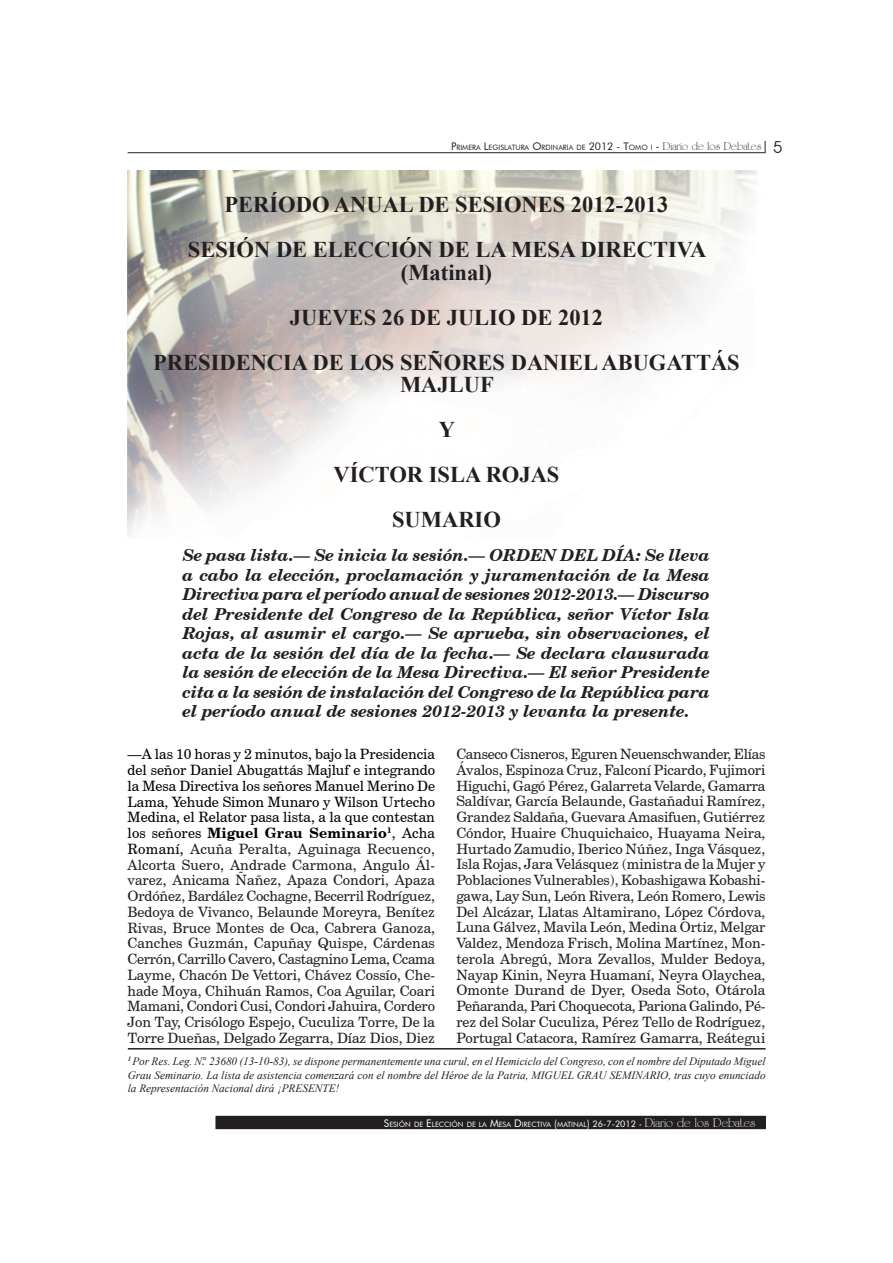
<style>
.page{position:relative;width:893px;height:1263px;background:#fff}
.page>*{position:absolute;margin:0;border:0;box-sizing:border-box;transform-origin:0 0}
.t1{font:700 22.5px/45px "Times New Roman";color:#231f20;text-align:center}
.t2{font:italic 700 16.5px/19.5px "Century Schoolbook BT";color:#231f20;text-align:justify}
.t3{font:14.25px/15.8px "Century Schoolbook BT";color:#231f20;text-align:justify}
.t4{font:italic 11.25px/13.5px "Times New Roman";color:#231f20;text-align:justify}
.t5{font:7.35px "Futura BT";color:#fff}
.t6{font:7.35px "Futura BT";color:#231f20}
.s1{font-size:10.5px}
.s2{font-family:"University Roman BT";font-size:12px}
.s3{font-family:"Avant Garde IT Cby BT";font-size:16.5px}
.s4{color:#000}
.s5{font-weight:700;color:#000}
.s6{font-family:"Century Schoolbook BT"}
.s7{font-size:9px}
.s8{font-family:"University Roman BT";font-size:13.5px}
</style>
<div class="page">
<hr style="left:128px;top:152px;width:637px;height:1px;background:#231f20">
<svg style="left:765px;top:141px;width:1px;height:12px"></svg>
<div style="left:216px;top:1116px;width:549px;height:13px;background:#231f20"></div>
<img style="left:128px;top:170px;width:629px;height:366px">
<hr style="left:128px;top:1048px;width:638px;height:1px;background:#231f20">
<p class="t6" style="left:451px;top:143px;width:333px"><span class="s1">P</span>RIMERA <span class="s1">L</span>EGISLATURA <span class="s1">O</span>RDINARIA DE <span class="s1">2012 - T</span>OMO I <span class="s1">-</span> <span class="s2">Diario de los Debates</span> <span class="s3">5</span></p>
<h1 class="t1" style="left:188px;top:182px;width:520px">PERÍODO ANUAL DE SESIONES 2012-2013<br>SESIÓN DE ELECCIÓN DE LA MESA DIRECTIVA</h1>
<h1 class="t1" style="left:153px;top:249px;width:588px">(Matinal)<br>JUEVES 26 DE JULIO DE 2012<br>PRESIDENCIA DE LOS SEÑORES DANIEL ABUGATTÁS</h1>
<h1 class="t1" style="left:334px;top:362px;width:227px">MAJLUF<br>Y<br>VÍCTOR ISLA ROJAS<br>SUMARIO</h1>
<p class="t2" style="left:183px;top:545px;width:529px">Se pasa lista.— Se inicia la sesión.— ORDEN DEL DÍA: Se lleva a cabo la elección, proclamación y juramentación de la Mesa Directiva para el período anual de sesiones 2012-2013.— Discurso del Presidente del Congreso de la República, señor Víctor Isla Rojas, al asumir el cargo.— Se aprueba, sin observaciones, el acta de la sesión del día de la fecha.— Se declara clausurada la sesión de elección de la Mesa Directiva.— El señor Presidente cita a la sesión de instalación del Congreso de la República para el período anual de sesiones 2012-2013 y levanta la presente.</p>
<p class="t3" style="left:128px;top:746px;width:309px"><span class="s4">—A las 10 horas y 2 minutos, bajo la Presidencia del señor Daniel Abugattás Majluf e integrando la Mesa Directiva los señores Manuel Merino De Lama, Yehude Simon Munaro y Wilson Urtecho Medina, el Relator pasa lista, a la que contestan los señores</span> <span class="s5">Miguel Grau Seminario</span><sup>1</sup><span class="s4">, Acha Romaní,</span> Acuña Peralta, Aguinaga Recuenco, Alcorta Suero, Andrade Carmona, Angulo Ál&shy;varez, Anicama Ñañez, Apaza Condori, Apaza Ordóñez, Bardález Cochagne, Becerril Rodríguez, Bedoya de Vivanco, Belaunde Moreyra, Benítez Rivas, Bruce Montes de Oca, Cabrera Ganoza, Canches Guzmán, Capuñay Quispe, Cárdenas Cerrón, Carrillo Cavero, Castagnino Lema, Ccama Layme, Chacón De Vettori, Chávez Cossío, Che&shy;hade Moya, Chihuán Ramos, Coa Aguilar, Coari Mamani, Condori Cusi, Condori Jahuira, Cordero Jon Tay, Crisólogo Espejo, Cuculiza Torre, De la Torre Dueñas, Delgado Zegarra, Díaz Dios, Diez</p>
<p class="t3" style="left:456px;top:746px;width:311px">Canseco Cisneros, Eguren Neuenschwander, Elías Ávalos, Espinoza Cruz, Falconí Picardo, Fujimori Higuchi, Gagó Pérez, Galarreta Velarde, Gamarra Saldívar, García Belaunde, Gastañadui Ramírez, Grandez Saldaña, Guevara Amasifuen, Gutiérrez Cóndor, Huaire Chuquichaico, Huayama Neira, Hurtado Zamudio, Iberico Núñez, Inga Vásquez, Isla Rojas, Jara Velásquez (ministra de la Mujer y Poblaciones Vulnerables), Kobashigawa Kobashi&shy;gawa, Lay Sun, León Rivera, León Romero, Lewis Del Alcázar, Llatas Altamirano, López Córdova, Luna Gálvez, Mavila León, Medina Ortiz, Melgar Valdez, Mendoza Frisch, Molina Martínez, Mon&shy;terola Abregú, Mora Zevallos, Mulder Bedoya, Nayap Kinin, Neyra Huamaní, Neyra Olaychea, Omonte Durand de Dyer, Oseda Soto, Otárola Peñaranda, Pari Choquecota, Pariona Galindo, Pé&shy;rez del Solar Cuculiza, Pérez Tello de Rodríguez, Portugal Catacora, Ramírez Gamarra, Reátegui</p>
<p class="t4" style="left:128px;top:1054px;width:639px"><sup>1</sup> Por Res. Leg. N<span class="s6">.°</span> 23680 (13-10-83), se dispone permanentemente una curul, en el Hemiciclo del Congreso, con el nombre del Diputado Miguel Grau Seminario. La lista de asistencia comenzará con el nombre del Héroe de la Patria, MIGUEL GRAU SEMINARIO, tras cuyo enunciado la Representación Nacional dirá ¡PRESENTE!</p>
<p class="t5" style="left:384px;top:1119px;width:373px"><span class="s1">S</span>ESIÓN DE <span class="s1">E</span> LECCIÓN DE LA <span class="s1">M</span>ESA <span class="s1">D</span> IRECTIVA <span class="s1">(</span>MATINAL<span class="s1">)</span> <span class="s7">26-7-2012 -</span> <span class="s8">Diario de los Debates</span></p>
</div>
